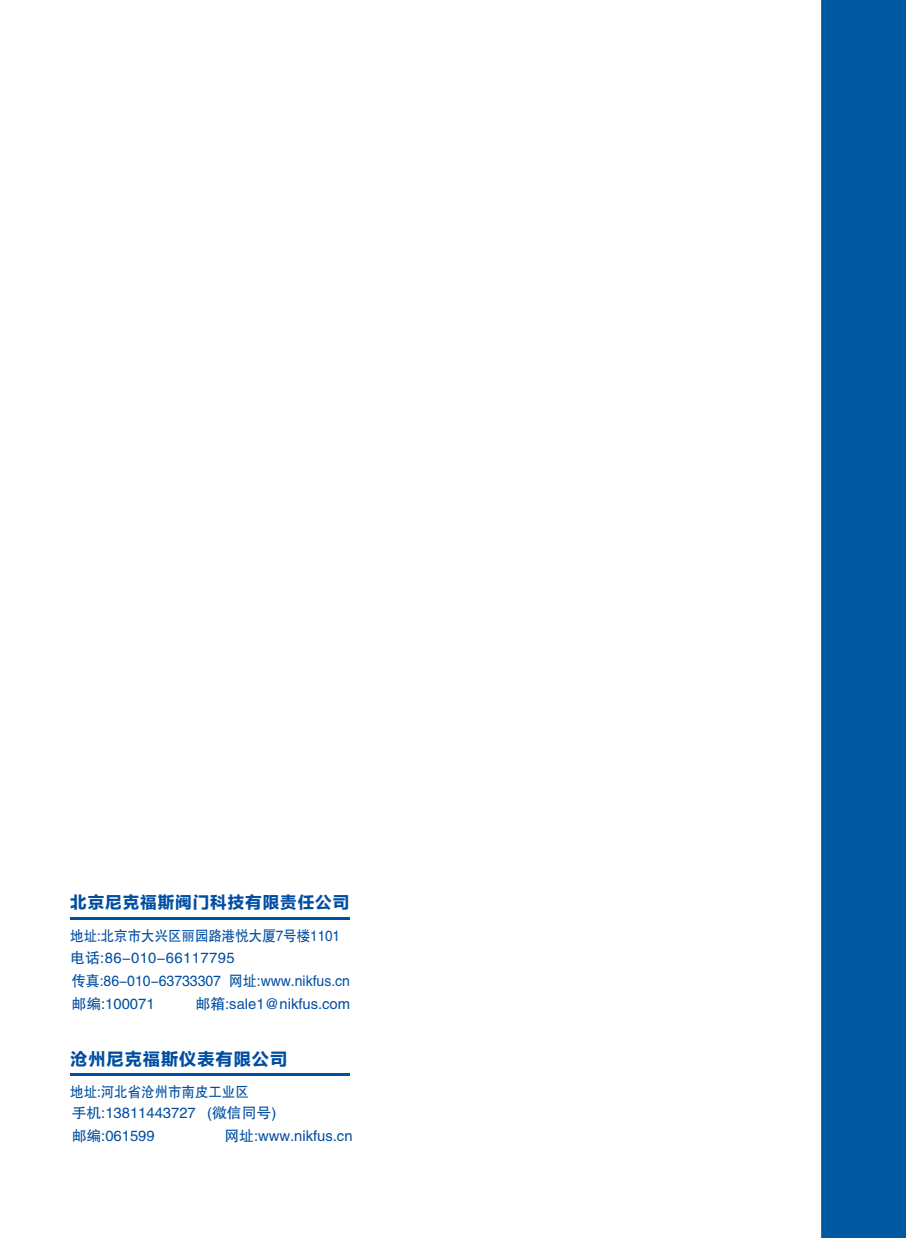
<style>
.page{position:relative;width:906px;height:1238px;background:#fff}
.page>*{position:absolute;margin:0;border:0;box-sizing:border-box;transform-origin:0 0}
.t1{font:17.25px "FZLTDHK GBK1 0";letter-spacing:.055em;color:#004ea2}
.t2{font:16.5px "FZLTDHK GBK1 0";letter-spacing:.055em;color:#004ea2}
.t3{font:14.85px "FZHTJW GB1 0";color:#004ea2}
.t4{font:14.85px/21.9px "FZHTJW GB1 0";color:#004ea2;scale:.91 1}
.t5{font:14.85px "FZHTJW GB1 0";color:#004ea2;scale:.95 1}
</style>
<div class="page">
<hr style="left:70px;top:917px;width:280px;height:2px;background:#004ea2">
<hr style="left:70px;top:1072px;width:280px;height:2px;background:#004ea2">
<div style="left:821px;top:0;width:85px;height:1237px;background:#0058a3"></div>
<p class="t2" style="left:70px;top:893px;width:280px">北京尼克福斯阀门科技有限责任公司</p>
<p class="t4" style="left:70px;top:924px;width:298px">地址:北京市大兴区丽园路港悦大厦7号楼1101电话:86-010-66117795</p>
<p class="t5" style="left:72px;top:972px;width:294px">传真:86-010-63733307 网址:www.nikfus.cn</p>
<p class="t3" style="left:72px;top:995px;width:84px">邮编:100071</p>
<p class="t3" style="left:196px;top:995px;width:156px">邮箱:sale1@nikfus.com</p>
<p class="t1" style="left:70px;top:1049px;width:218px">沧州尼克福斯仪表有限公司</p>
<p class="t4" style="left:70px;top:1080px;width:198px">地址:河北省沧州市南皮工业区</p>
<p class="t3" style="left:72px;top:1104px;width:206px">手机:13811443727 (微信同号)</p>
<p class="t3" style="left:72px;top:1127px;width:84px">邮编:061599</p>
<p class="t3" style="left:224px;top:1127px;width:130px">网址:www.nikfus.cn</p>
</div>
